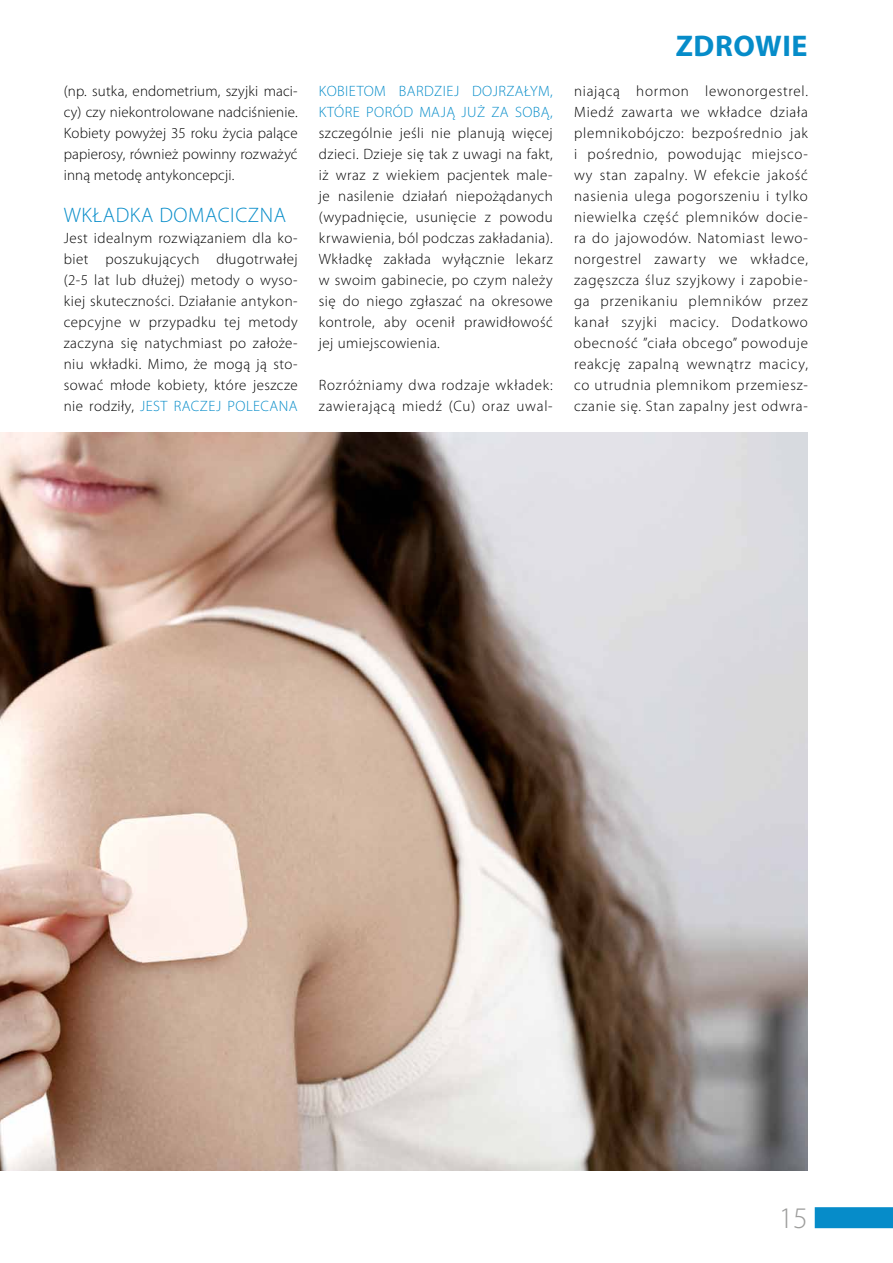
<style>
.page{position:relative;width:893px;height:1263px;background:#fff}
.page>*{position:absolute;margin:0;border:0;box-sizing:border-box;transform-origin:0 0}
.t1{font:700 30px "Myriad Pro";color:#068cc9}
.t2{font:300 30px "Myriad Pro";color:#9d9d9c}
.t3{font:300 21px "Myriad Pro";letter-spacing:.03em;color:#068cc9}
.t4{font:300 15px/21px "Myriad Pro";letter-spacing:.03em;color:#000;text-align:justify}
.t5{font:300 15px/21px "Myriad Pro";letter-spacing:.05em;color:#000}
.t6{font:300 15px/21px "Myriad Pro";letter-spacing:.03em;color:#068cc9}
.s1{color:#068cc9}
</style>
<div class="page">
<img style="left:0;top:432px;width:808px;height:738px">
<div style="left:815px;top:1207px;width:78px;height:21px;background:#068cc9"></div>
<p class="t4" style="left:64px;top:80px;width:235px">(np. sutka, endometrium, szyjki maci&shy;cy) czy niekontrolowane nadciśnienie.<br>Kobiety powyżej 35 roku życia palące papierosy, również powinny rozważyć inną metodę antykoncepcji.</p>
<h2 class="t3" style="left:64px;top:202px;width:224px">WKŁADKA DOMACICZNA</h2>
<p class="t4" style="left:64px;top:227px;width:235px">Jest idealnym rozwiązaniem dla ko&shy;biet poszukujących długotrwałej (2-5 lat lub dłużej) metody o wyso&shy;kiej skuteczności. Działanie antykon&shy;cepcyjne w przypadku tej metody zaczyna się natychmiast po założe&shy;niu wkładki. Mimo, że mogą ją sto&shy;sować młode kobiety, które jeszcze nie rodziły, <span class="s1">JEST RACZEJ POLECANA</span></p>
<p class="t6" style="left:319px;top:80px;width:235px">KOBIETOM BARDZIEJ DOJRZAŁYM,<br>KTÓRE PORÓD MAJĄ JUŻ ZA SOBĄ,</p>
<p class="t4" style="left:319px;top:122px;width:235px">szczególnie jeśli nie planują więcej dzieci. Dzieje się tak z uwagi na fakt, iż wraz z wiekiem pacjentek male&shy;je nasilenie działań niepożądanych (wypadnięcie, usunięcie z powodu krwawienia, ból podczas zakładania).<br>Wkładkę zakłada wyłącznie lekarz w swoim gabinecie, po czym należy się do niego zgłaszać na okresowe kontrole, aby ocenił prawidłowość jej umiejscowienia.</p>
<p class="t5" style="left:319px;top:374px;width:235px">Rozróżniamy dwa rodzaje wkładek: zawierającą miedź (Cu) oraz uwal-</p>
<h1 class="t1" style="left:676px;top:27px;width:38px">ZDROWIE</h1>
<p class="t4" style="left:574px;top:80px;width:235px">niającą hormon lewonorgestrel.<br>Miedź zawarta we wkładce działa plemnikobójczo: bezpośrednio jak i pośrednio, powodując miejsco&shy;wy stan zapalny. W efekcie jakość nasienia ulega pogorszeniu i tylko niewielka część plemników docie&shy;ra do jajowodów. Natomiast lewo&shy;norgestrel zawarty we wkładce, zagęszcza śluz szyjkowy i zapobie&shy;ga przenikaniu plemników przez kanał szyjki macicy. Dodatkowo obecność ”ciała obcego” powoduje reakcję zapalną wewnątrz macicy, co utrudnia plemnikom przemiesz&shy;czanie się. Stan zapalny jest odwra-</p>
<h1 class="t2" style="left:779px;top:1200px;width:31px">15</h1>
</div>
